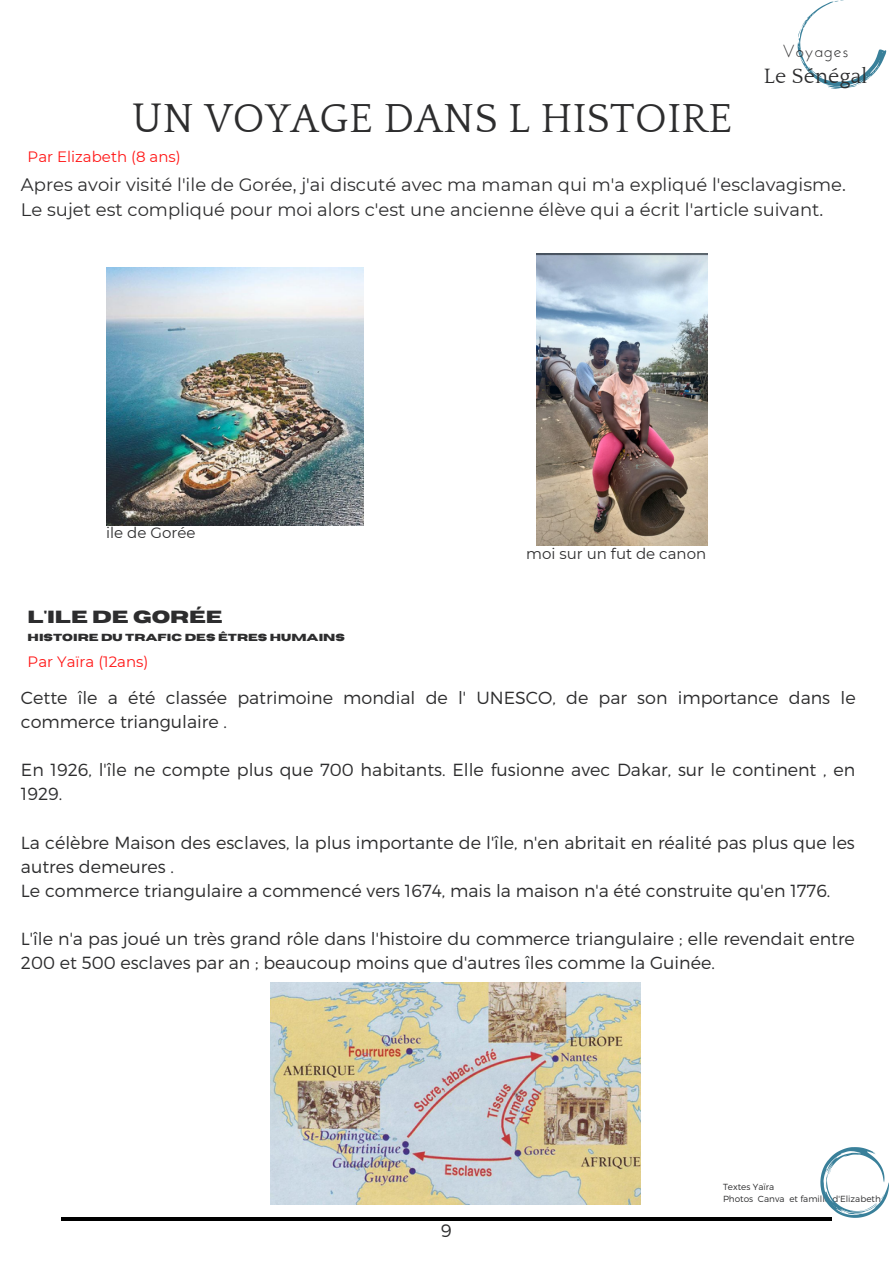
<style>
.page{position:relative;width:893px;height:1264px;background:#fff}
.page>*{position:absolute;margin:0;border:0;box-sizing:border-box;transform-origin:0 0}
.t1{font:41.55px "Quattrocento";letter-spacing:.01em;color:#2d2d2e}
.t2{font:21.3px "Quattrocento";letter-spacing:.01em;color:#2d2d2e}
.t3{font:18px/24.8px "Montserrat";color:#2d2d2e}
.t4{font:300 18px "Montserrat";color:#2d2d2e}
.t5{font:300 17.55px/24.2px "Montserrat";color:#2d2d2e}
.t6{font:700 17.55px "Horizon";color:#2d2d2e}
.t7{font:17.4px "Josefin Sans";letter-spacing:.05em;color:#2d2d2e}
.t8{font:15px "Montserrat";color:#ff1616}
.t9{font:15px "Montserrat";color:#2d2d2e}
.t10{font:700 10.2px "Horizon";color:#2d2d2e}
.t11{font:300 8.85px/11.7px "Montserrat";color:#2d2d2e}
</style>
<div class="page">
<hr style="left:61px;top:1217px;width:770px;height:3px;background:#000">
<svg style="left:820px;top:1147px;width:68px;height:70px"></svg>
<img style="left:106px;top:267px;width:258px;height:258px">
<img style="left:271px;top:982px;width:369px;height:222px">
<img style="left:536px;top:253px;width:171px;height:292px">
<svg style="left:797px;top:0;width:89px;height:89px"></svg>
<p class="t7" style="left:782px;top:44px;width:68px">Voyages</p>
<h1 class="t1" style="left:132px;top:97px;width:601px">UN VOYAGE DANS L HISTOIRE</h1>
<p class="t8" style="left:28px;top:147px;width:155px">Par Elizabeth (8 ans)</p>
<p class="t2" style="left:763px;top:65px;width:105px">Le Sénégal</p>
<p class="t3" style="left:21px;top:172px;width:826px">Apres avoir visité l'ile de Gorée, j'ai discuté avec ma maman qui m'a expliqué l'esclavagisme.<br>Le sujet est compliqué pour moi alors c'est une ancienne élève qui a écrit l'article suivant.</p>
<p class="t9" style="left:106px;top:523px;width:91px">ile de Gorée</p>
<p class="t6" style="left:28px;top:608px;width:197px">L'ILE DE GORÉE</p>
<p class="t10" style="left:28px;top:632px;width:319px">HISTOIRE DU TRAFIC DES ÊTRES HUMAINS</p>
<p class="t8" style="left:28px;top:652px;width:122px">Par Yaïra (12ans)</p>
<p class="t9" style="left:526px;top:544px;width:181px">moi sur un fut de canon</p>
<p class="t5" style="left:21px;top:684px;width:836px">Cette île a été classée patrimoine mondial de l' UNESCO, de par son importance dans le commerce triangulaire .</p>
<p class="t5" style="left:21px;top:757px;width:835px">En 1926, l'île ne compte plus que 700 habitants. Elle fusionne avec Dakar, sur le continent , en<br>1929.</p>
<p class="t5" style="left:21px;top:829px;width:835px">La célèbre Maison des esclaves, la plus importante de l'île, n'en abritait en réalité pas plus que les autres demeures .<br>Le commerce triangulaire a commencé vers 1674, mais la maison n'a été construite qu'en 1776.</p>
<p class="t5" style="left:21px;top:925px;width:835px">L'île n'a pas joué un très grand rôle dans l'histoire du commerce triangulaire ; elle revendait entre<br>200 et 500 esclaves par an ; beaucoup moins que d'autres îles comme la Guinée.</p>
<p class="t4" style="left:441px;top:1218px;width:12px">9</p>
<p class="t11" style="left:723px;top:1180px;width:159px">Textes Yaïra<br>Photos Canva et famille d'Elizabeth</p>
</div>
